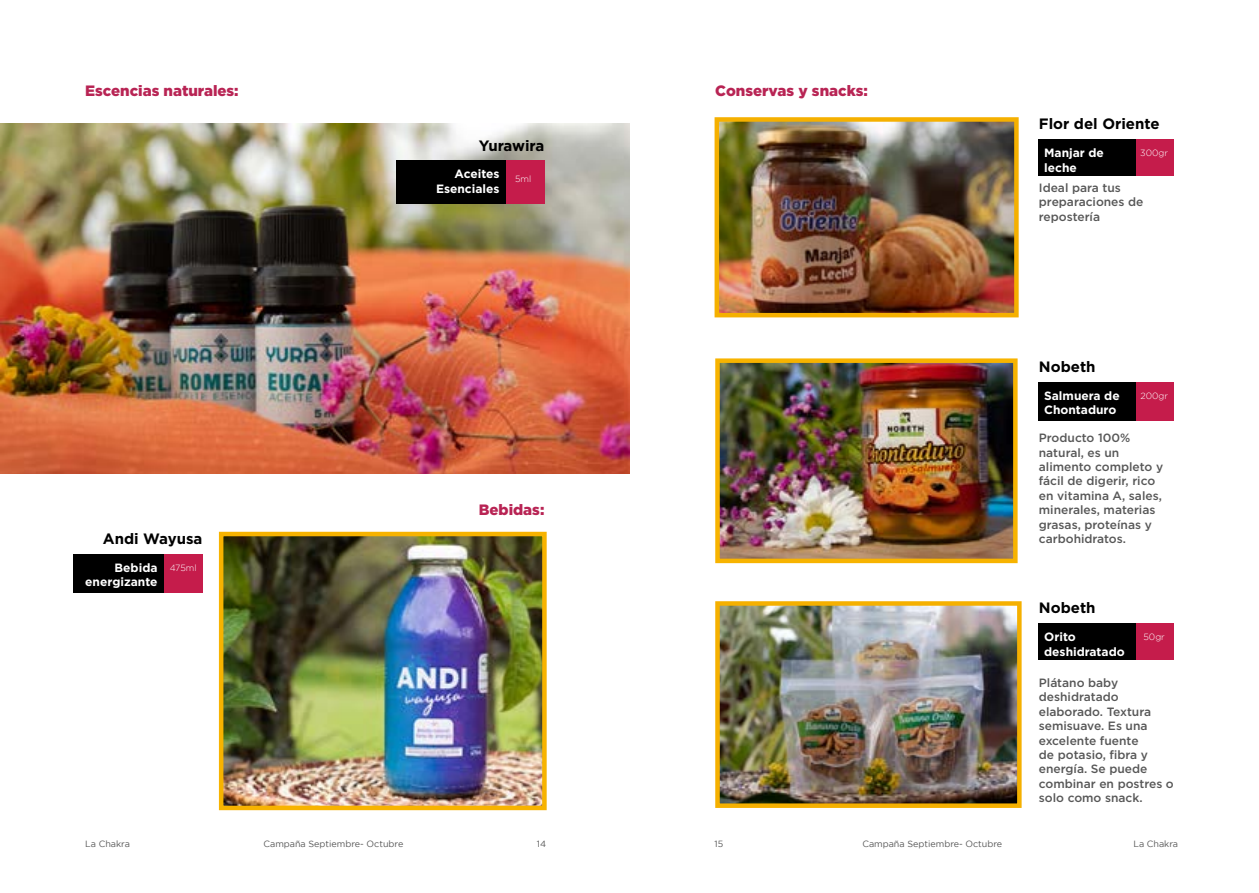
<style>
.page{position:relative;width:1259px;height:893px;background:#fff}
.page>*{position:absolute;margin:0;border:0;box-sizing:border-box;transform-origin:0 0}
.t1{font:900 15px "Gotham";color:#b82454}
.t2{font:700 15px "Gotham";color:#000}
.t3{font:700 15px "Gotham";letter-spacing:-.02em;color:#000}
.t4{font:500 12px/14.4px "Gotham";color:#575757}
.t5{font:700 12px/14.4px "Gotham";color:#fff}
.t6{font:9px "Gotham";color:#575757}
.t7{font:300 9px "Gotham";color:#fff}
</style>
<div class="page">
<img style="left:720px;top:606px;width:296px;height:197px">
<div style="left:715px;top:601px;width:306px;height:207px;border:4px solid #f5b000"></div>
<img style="left:719px;top:122px;width:294px;height:190px">
<div style="left:714px;top:117px;width:304px;height:200px;border:4px solid #f5b000"></div>
<img style="left:0;top:123px;width:629px;height:351px">
<img style="left:720px;top:363px;width:292px;height:195px">
<div style="left:715px;top:358px;width:302px;height:205px;border:4px solid #f7b300"></div>
<div style="left:506px;top:161px;width:38px;height:43px;background:#c51c4b"></div>
<div style="left:164px;top:554px;width:38px;height:39px;background:#c51c4b"></div>
<div style="left:396px;top:161px;width:110px;height:43px;background:#000"></div>
<div style="left:74px;top:554px;width:90px;height:39px;background:#000"></div>
<img style="left:224px;top:537px;width:318px;height:268px">
<div style="left:219px;top:532px;width:328px;height:278px;border:4px solid #f7b300"></div>
<div style="left:1135px;top:140px;width:39px;height:36px;background:#c51c4b"></div>
<div style="left:1135px;top:382px;width:39px;height:39px;background:#c51c4b"></div>
<div style="left:1135px;top:624px;width:39px;height:36px;background:#c51c4b"></div>
<div style="left:1037px;top:140px;width:98px;height:36px;background:#000"></div>
<div style="left:1037px;top:382px;width:98px;height:39px;background:#000"></div>
<div style="left:1037px;top:624px;width:98px;height:36px;background:#000"></div>
<p class="t1" style="left:85px;top:82px;width:155px">Escencias naturales:</p>
<p class="t1" style="left:715px;top:82px;width:154px">Conservas y snacks:</p>
<p class="t3" style="left:479px;top:135px;width:67px">Yurawira</p>
<p class="t5" style="left:436px;top:167px;width:65px;text-align:right">Aceites<br>Esenciales</p>
<p class="t7" style="left:515px;top:174px;width:18px">5ml</p>
<p class="t2" style="left:103px;top:528px;width:101px">Andi Wayusa</p>
<p class="t5" style="left:85px;top:560px;width:74px;text-align:right">Bebida energizante</p>
<p class="t7" style="left:170px;top:563px;width:28px">475ml</p>
<p class="t1" style="left:479px;top:501px;width:67px">Bebidas:</p>
<p class="t2" style="left:1039px;top:114px;width:122px">Flor del Oriente</p>
<p class="t5" style="left:1044px;top:146px;width:61px">Manjar de leche</p>
<p class="t7" style="left:1140px;top:148px;width:29px">300gr</p>
<p class="t4" style="left:1039px;top:180px;width:106px">Ideal para tus preparaciones de repostería</p>
<p class="t2" style="left:1039px;top:356px;width:58px">Nobeth</p>
<p class="t5" style="left:1044px;top:388px;width:77px">Salmuera de<br>Chontaduro</p>
<p class="t7" style="left:1140px;top:391px;width:29px">200gr</p>
<p class="t4" style="left:1039px;top:430px;width:126px">Producto 100% natural, es un alimento completo y fácil de digerir, rico en vitamina A, sales, minerales, materias grasas, proteínas y carbohidratos.</p>
<p class="t2" style="left:1039px;top:598px;width:58px">Nobeth</p>
<p class="t5" style="left:1044px;top:630px;width:82px">Orito deshidratado</p>
<p class="t7" style="left:1143px;top:632px;width:23px">50gr</p>
<p class="t4" style="left:1039px;top:675px;width:136px">Plátano baby deshidratado elaborado. Textura semisuave. Es una excelente fuente<br>de potasio, fibra y energía. Se puede combinar en postres o solo como snack.</p>
<p class="t6" style="left:85px;top:839px;width:46px">La Chakra</p>
<p class="t6" style="left:263px;top:839px;width:141px">Campaña Septiembre- Octubre</p>
<p class="t6" style="left:537px;top:839px;width:11px">14</p>
<p class="t6" style="left:714px;top:839px;width:10px">15</p>
<p class="t6" style="left:862px;top:839px;width:141px">Campaña Septiembre- Octubre</p>
<p class="t6" style="left:1133px;top:839px;width:46px">La Chakra</p>
</div>
